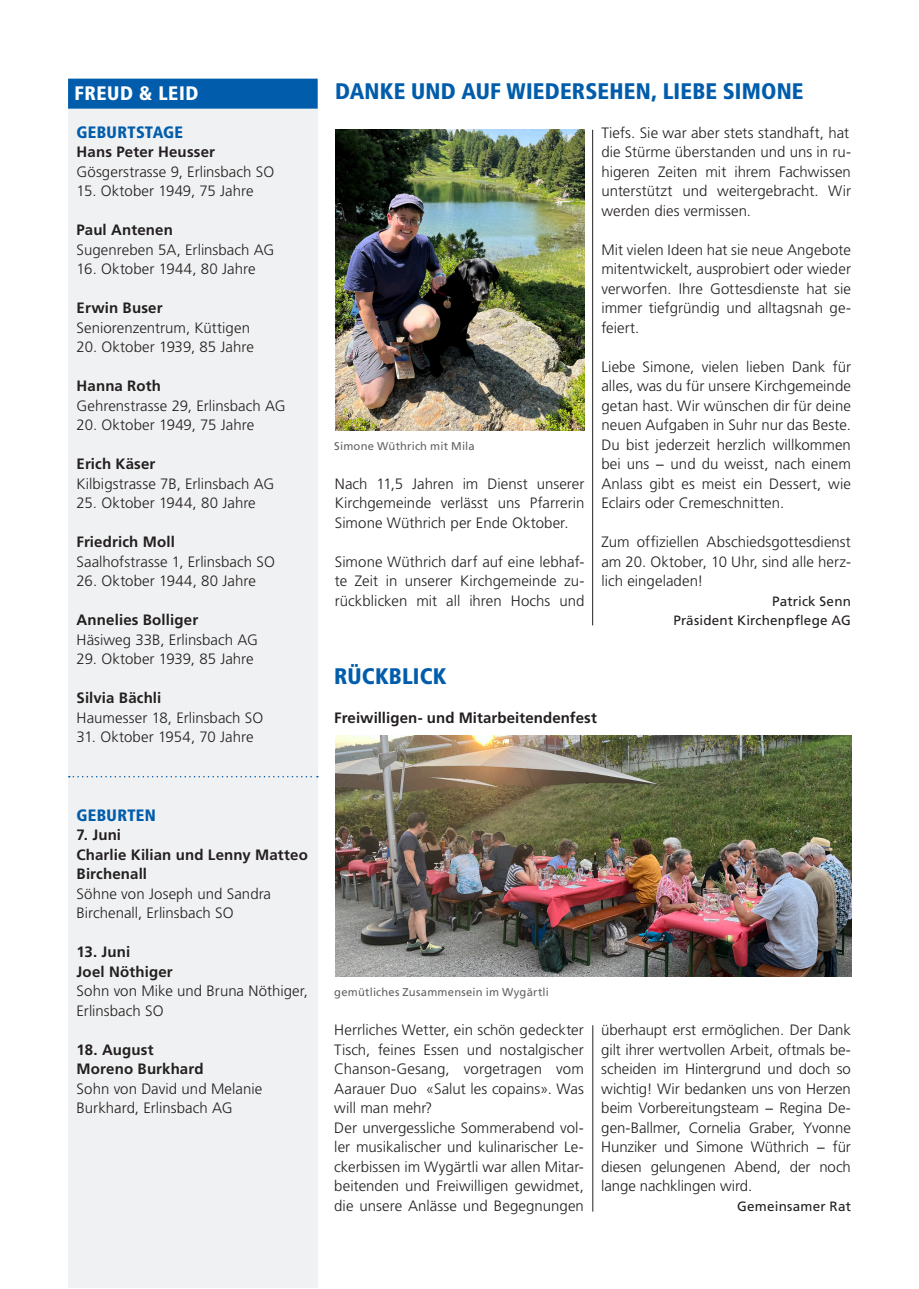
<style>
.page{position:relative;width:919px;height:1289px;background:#fff}
.page>*{position:absolute;margin:0;border:0;box-sizing:border-box;transform-origin:0 0}
._5_Titel_blau_15pt{font:900 condensed 22.5px "Frutiger LT Std";letter-spacing:.01em;color:#015dab}
._4_Titel_weiss_in_Balken_blau{font:900 condensed 19.5px "Frutiger LT Std";letter-spacing:.03em;color:#fff}
._2_Titel_blau_Einzug_11pt{font:900 condensed 16.5px "Frutiger LT Std";letter-spacing:.02em;color:#015dab}
._2_Lt_Blocksatz{font:300 15px/19.5px "Frutiger LT Std";letter-spacing:.005em;color:#231f20;text-align:justify}
._1_Lt_Einzug{font:300 15px/19.5px "Frutiger LT Std";letter-spacing:.005em;color:#231f20}
._1_Lt_Einzug-2{font:700 15px "Frutiger LT Std";letter-spacing:.01em;color:#231f20}
._2_Lt_Blocksatz-2{font:700 15px "Frutiger LT Std";letter-spacing:.005em;color:#231f20}
.Autor{font:13.5px "Frutiger LT Std";letter-spacing:.01em;color:#231f20}
.Legende{font:11.25px "Frutiger LT Std";letter-spacing:.02em;color:#636366}
</style>
<div class="page">
<img style="left:335px;top:130px;width:249px;height:300px">
<img style="left:335px;top:736px;width:516px;height:240px">
<div style="left:68px;top:85px;width:249px;height:1202px;background:#f0f1f2"></div>
<div style="left:68px;top:79px;width:249px;height:30px;background:#015dab"></div>
<svg style="left:69px;top:776px;width:249px;height:1px"></svg>
<hr style="left:592px;top:130px;width:1px;height:495px;background:#231f20">
<hr style="left:592px;top:1025px;width:1px;height:186px;background:#231f20">
<p class="_4_Titel_weiss_in_Balken_blau" style="left:74px;top:82px;width:125px">FREUD &amp; LEID</p>
<p class="_2_Titel_blau_Einzug_11pt" style="left:77px;top:122px;width:108px">GEBURTSTAGE</p>
<p class="_1_Lt_Einzug-2" style="left:77px;top:143px;width:140px">Hans Peter Heusser</p>
<p class="_1_Lt_Einzug" style="left:77px;top:162px;width:199px">Gösgerstrasse 9, Erlinsbach SO</p>
<p class="_1_Lt_Einzug" style="left:77px;top:181px;width:178px">15. Oktober 1949, 75 Jahre</p>
<p class="_1_Lt_Einzug-2" style="left:77px;top:221px;width:98px">Paul Antenen</p>
<p class="_1_Lt_Einzug" style="left:77px;top:240px;width:199px">Sugenreben 5A, Erlinsbach AG</p>
<p class="_1_Lt_Einzug" style="left:77px;top:259px;width:180px">16. Oktober 1944, 80 Jahre</p>
<p class="_1_Lt_Einzug-2" style="left:77px;top:299px;width:87px">Erwin Buser</p>
<p class="_1_Lt_Einzug" style="left:77px;top:318px;width:175px">Seniorenzentrum, Küttigen</p>
<p class="_1_Lt_Einzug" style="left:77px;top:337px;width:179px">20. Oktober 1939, 85 Jahre</p>
<p class="_1_Lt_Einzug-2" style="left:77px;top:377px;width:86px">Hanna Roth</p>
<p class="_1_Lt_Einzug" style="left:77px;top:396px;width:210px">Gehrenstrasse 29, Erlinsbach AG</p>
<p class="_1_Lt_Einzug" style="left:77px;top:415px;width:179px">20. Oktober 1949, 75 Jahre</p>
<p class="_1_Lt_Einzug-2" style="left:77px;top:455px;width:80px">Erich Käser</p>
<p class="_1_Lt_Einzug" style="left:77px;top:474px;width:199px">Kilbigstrasse 7B, Erlinsbach AG</p>
<p class="_1_Lt_Einzug" style="left:77px;top:493px;width:181px">25. Oktober 1944, 80 Jahre</p>
<p class="_1_Lt_Einzug-2" style="left:77px;top:533px;width:100px">Friedrich Moll</p>
<p class="_1_Lt_Einzug" style="left:77px;top:552px;width:200px">Saalhofstrasse 1, Erlinsbach SO</p>
<p class="_1_Lt_Einzug" style="left:77px;top:571px;width:181px">26. Oktober 1944, 80 Jahre</p>
<p class="_1_Lt_Einzug-2" style="left:77px;top:611px;width:123px">Annelies Bolliger</p>
<p class="_1_Lt_Einzug" style="left:77px;top:630px;width:183px">Häsiweg 33B, Erlinsbach AG</p>
<p class="_1_Lt_Einzug" style="left:77px;top:649px;width:179px">29. Oktober 1939, 85 Jahre</p>
<p class="_1_Lt_Einzug-2" style="left:77px;top:689px;width:86px">Silvia Bächli</p>
<p class="_1_Lt_Einzug" style="left:77px;top:708px;width:188px">Haumesser 18, Erlinsbach SO</p>
<p class="_1_Lt_Einzug" style="left:77px;top:727px;width:178px">31. Oktober 1954, 70 Jahre</p>
<p class="_2_Titel_blau_Einzug_11pt" style="left:77px;top:804px;width:81px">GEBURTEN</p>
<p class="_1_Lt_Einzug-2" style="left:77px;top:826px;width:46px">7. Juni</p>
<p class="_1_Lt_Einzug-2" style="left:77px;top:845px;width:233px">Charlie Kilian und Lenny Matteo</p>
<p class="_1_Lt_Einzug-2" style="left:77px;top:865px;width:72px">Birchenall</p>
<p class="_1_Lt_Einzug" style="left:77px;top:883px;width:196px">Söhne von Joseph und Sandra<br>Birchenall, Erlinsbach SO</p>
<p class="_1_Lt_Einzug-2" style="left:77px;top:943px;width:55px">13. Juni</p>
<p class="_1_Lt_Einzug-2" style="left:77px;top:962px;width:98px">Joel Nöthiger</p>
<p class="_1_Lt_Einzug" style="left:77px;top:981px;width:233px">Sohn von Mike und Bruna Nöthiger,</p>
<p class="_1_Lt_Einzug" style="left:77px;top:1000px;width:88px">Erlinsbach SO</p>
<p class="_1_Lt_Einzug-2" style="left:77px;top:1040px;width:78px">18. August</p>
<p class="_1_Lt_Einzug-2" style="left:77px;top:1060px;width:129px">Moreno Burkhard</p>
<p class="_1_Lt_Einzug" style="left:77px;top:1078px;width:187px">Sohn von David und Melanie<br>Burkhard, Erlinsbach AG</p>
<p class="_5_Titel_blau_15pt" style="left:335px;top:77px;width:470px">DANKE UND AUF WIEDERSEHEN, LIEBE SIMONE</p>
<p class="Legende" style="left:334px;top:439px;width:142px">Simone Wüthrich mit Mila</p>
<p class="_2_Lt_Blocksatz" style="left:335px;top:474px;width:251px">Nach 11,5 Jahren im Dienst unserer Kirchgemeinde verlässt uns Pfarrerin Simone Wüthrich per Ende Oktober.</p>
<p class="_2_Lt_Blocksatz" style="left:335px;top:552px;width:251px">Simone Wüthrich darf auf eine lebhaf&shy;te Zeit in unserer Kirchgemeinde zu&shy;rückblicken mit all ihren Hochs und</p>
<p class="_5_Titel_blau_15pt" style="left:334px;top:662px;width:114px">RÜCKBLICK</p>
<p class="_2_Lt_Blocksatz" style="left:601px;top:123px;width:249px">Tiefs. Sie war aber stets standhaft, hat</p>
<p class="_2_Lt_Blocksatz" style="left:601px;top:142px;width:251px">die Stürme überstanden und uns in ru&shy;higeren Zeiten mit ihrem Fachwissen unterstützt und weitergebracht. Wir werden dies vermissen.</p>
<p class="_2_Lt_Blocksatz" style="left:601px;top:240px;width:251px">Mit vielen Ideen hat sie neue Angebote mitentwickelt, ausprobiert oder wieder verworfen. Ihre Gottesdienste hat sie immer tiefgründig und alltagsnah ge&shy;feiert.</p>
<p class="_2_Lt_Blocksatz" style="left:601px;top:357px;width:251px">Liebe Simone, vielen lieben Dank für alles, was du für unsere Kirchgemeinde getan hast. Wir wünschen dir für deine neuen Aufgaben in Suhr nur das Beste.<br>Du bist jederzeit herzlich willkommen bei uns − und du weisst, nach einem Anlass gibt es meist ein Dessert, wie Eclairs oder Cremeschnitten.</p>
<p class="_2_Lt_Blocksatz" style="left:601px;top:532px;width:251px">Zum offiziellen Abschiedsgottesdienst am 20. Oktober, 10 Uhr, sind alle herz&shy;lich eingeladen!</p>
<p class="Autor" style="left:772px;top:593px;width:80px">Patrick Senn</p>
<p class="Autor" style="left:673px;top:612px;width:179px">Präsident Kirchenpflege AG</p>
<p class="_2_Lt_Blocksatz-2" style="left:334px;top:709px;width:264px">Freiwilligen- und Mitarbeitendenfest</p>
<p class="Legende" style="left:334px;top:985px;width:216px">gemütliches Zusammensein im Wygärtli</p>
<p class="_2_Lt_Blocksatz" style="left:334px;top:1020px;width:251px">Herrliches Wetter, ein schön gedeckter Tisch, feines Essen und nostalgischer Chanson-Gesang, vorgetragen vom Aarauer Duo «Salut les copains». Was will man mehr?</p>
<p class="_2_Lt_Blocksatz" style="left:334px;top:1117px;width:251px">Der unvergessliche Sommerabend vol&shy;ler musikalischer und kulinarischer Le&shy;ckerbissen im Wygärtli war allen Mitar&shy;beitenden und Freiwilligen gewidmet,</p>
<p class="_2_Lt_Blocksatz" style="left:334px;top:1195px;width:251px">die unsere Anlässe und Begegnungen</p>
<p class="_2_Lt_Blocksatz" style="left:601px;top:1020px;width:251px">überhaupt erst ermöglichen. Der Dank gilt ihrer wertvollen Arbeit, oftmals be&shy;scheiden im Hintergrund und doch so wichtig! Wir bedanken uns von Herzen beim Vorbereitungsteam − Regina De&shy;gen-Ballmer, Cornelia Graber, Yvonne Hunziker und Simone Wüthrich − für diesen gelungenen Abend, der noch lange nachklingen wird.</p>
<p class="Autor" style="left:737px;top:1197px;width:115px">Gemeinsamer Rat</p>
</div>
